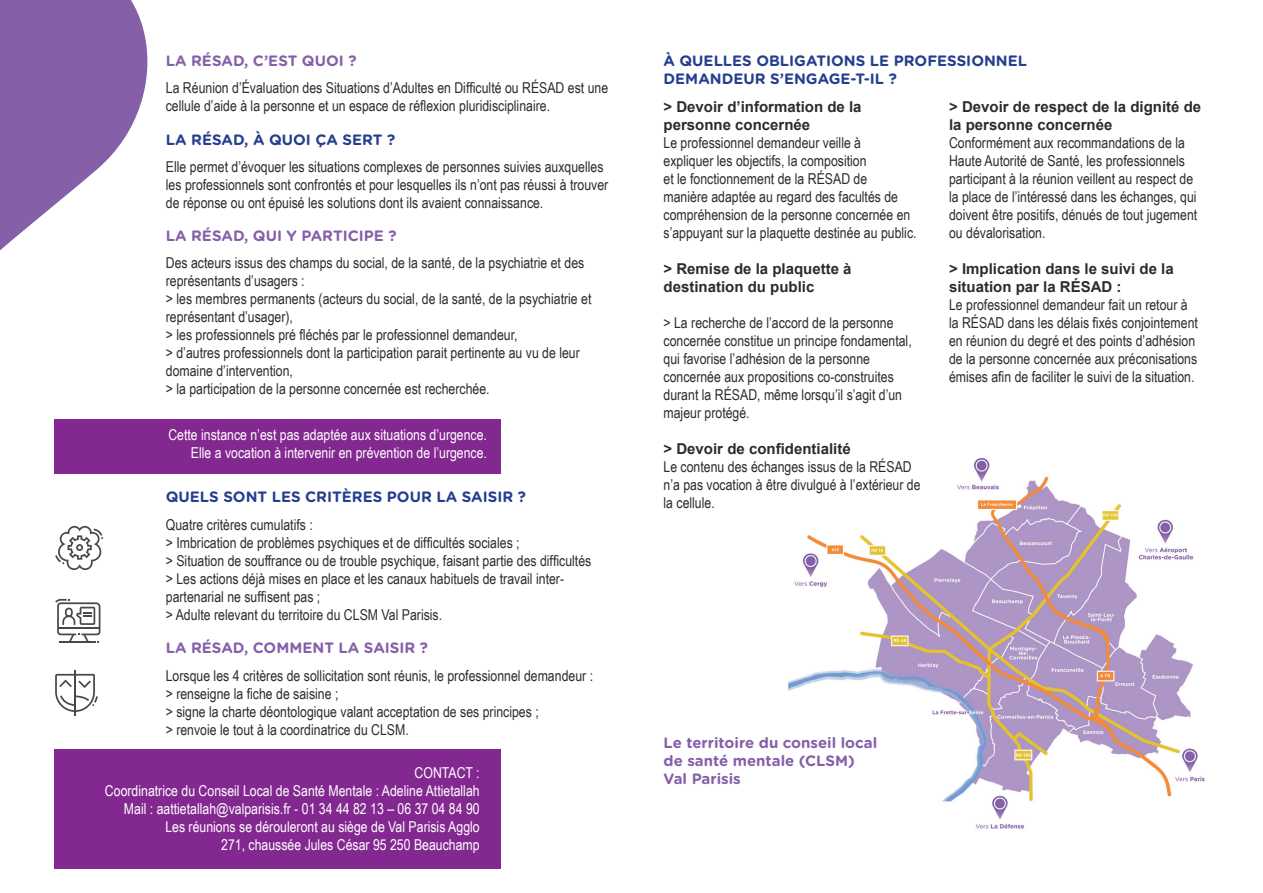
<style>
.page{position:relative;width:1263px;height:893px;background:#fff}
.page>*{position:absolute;margin:0;border:0;box-sizing:border-box;transform-origin:0 0}
.t1{font:15px/18px "Arial Narrow";color:#292d2f}
.t2{font:15px/18px "Arial Narrow";color:#fff;text-align:right}
.t3{font:700 15px/18px "Arial";color:#292d2f}
.t4{font:700 15px/18px "Gotham Rounded";color:#8560a9}
.t5{font:700 15px/18px "Gotham Rounded";color:#253f8e}
</style>
<div class="page">
<img style="left:788px;top:457px;width:417px;height:372px">
<svg style="left:0;top:0;width:148px;height:251px;fill:#8560a9"></svg>
<div style="left:54px;top:419px;width:447px;height:54px;background:#832890"></div>
<div style="left:54px;top:749px;width:447px;height:119px;background:#832890"></div>
<svg style="left:55px;top:526px;width:48px;height:44px"></svg>
<svg style="left:55px;top:599px;width:45px;height:44px"></svg>
<hr style="left:74px;top:670px;width:2px;height:45px;background:#46494b">
<svg style="left:55px;top:674px;width:43px;height:38px"></svg>
<p class="t4" style="left:166px;top:51px;width:192px">LA RÉSAD, C’EST QUOI ?</p>
<p class="t1" style="left:166px;top:78px;width:444px">La Réunion d’Évaluation des Situations d’Adultes en Difficulté ou RÉSAD est une cellule d’aide à la personne et un espace de réflexion pluridisciplinaire.</p>
<p class="t5" style="left:166px;top:130px;width:231px">LA RÉSAD, À QUOI ÇA SERT ?</p>
<p class="t1" style="left:166px;top:157px;width:444px">Elle permet d’évoquer les situations complexes de personnes suivies auxquelles les professionnels sont confrontés et pour lesquelles ils n’ont pas réussi à trouver de réponse ou ont épuisé les solutions dont ils avaient connaissance.</p>
<p class="t4" style="left:166px;top:226px;width:232px">LA RÉSAD, QUI Y PARTICIPE ?</p>
<p class="t1" style="left:166px;top:253px;width:427px">Des acteurs issus des champs du social, de la santé, de la psychiatrie et des représentants d’usagers :<br>&gt; les membres permanents (acteurs du social, de la santé, de la psychiatrie et représentant d’usager),<br>&gt; les professionnels pré fléchés par le professionnel demandeur,<br>&gt; d’autres professionnels dont la participation parait pertinente au vu de leur domaine d’intervention,<br>&gt; la participation de la personne concernée est recherchée.</p>
<p class="t2" style="left:168px;top:425px;width:320px">Cette instance n’est pas adaptée aux situations d’urgence.<br>Elle a vocation à intervenir en prévention de l’urgence.</p>
<p class="t5" style="left:166px;top:487px;width:362px">QUELS SONT LES CRITÈRES POUR LA SAISIR ?</p>
<p class="t1" style="left:166px;top:515px;width:427px">Quatre critères cumulatifs :<br>&gt; Imbrication de problèmes psychiques et de difficultés sociales ;<br>&gt; Situation de souffrance ou de trouble psychique, faisant partie des difficultés &gt; Les actions déjà mises en place et les canaux habituels de travail inter&shy;partenarial ne suffisent pas ;<br>&gt; Adulte relevant du territoire du CLSM Val Parisis.</p>
<p class="t4" style="left:166px;top:638px;width:264px">LA RÉSAD, COMMENT LA SAISIR ?</p>
<p class="t1" style="left:166px;top:666px;width:429px">Lorsque les 4 critères de sollicitation sont réunis, le professionnel demandeur : &gt; renseigne la fiche de saisine ;<br>&gt; signe la charte déontologique valant acceptation de ses principes ;<br>&gt; renvoie le tout à la coordinatrice du CLSM.</p>
<p class="t2" style="left:105px;top:763px;width:376px">CONTACT :<br>Coordinatrice du Conseil Local de Santé Mentale : Adeline Attietallah Mail : aattietallah@valparisis.fr - 01 34 44 82 13 – 06 37 04 84 90<br>Les réunions se dérouleront au siège de Val Parisis Agglo<br>271, chaussée Jules César 95 250 Beauchamp</p>
<p class="t5" style="left:663px;top:51px;width:365px">À QUELLES OBLIGATIONS LE PROFESSIONNEL<br>DEMANDEUR S’ENGAGE-T-IL ?</p>
<p class="t3" style="left:663px;top:98px;width:199px">&gt; Devoir d’information de la personne concernée</p>
<p class="t1" style="left:663px;top:133px;width:255px">Le professionnel demandeur veille à<br>expliquer les objectifs, la composition<br>et le fonctionnement de la RÉSAD de<br>manière adaptée au regard des facultés de compréhension de la personne concernée en s’appuyant sur la plaquette destinée au public.</p>
<p class="t3" style="left:663px;top:260px;width:189px">&gt; Remise de la plaquette à destination du public</p>
<p class="t1" style="left:663px;top:313px;width:250px">&gt; La recherche de l’accord de la personne concernée constitue un principe fondamental, qui favorise l’adhésion de la personne concernée aux propositions co-construites durant la RÉSAD, même lorsqu’il s’agit d’un majeur protégé.</p>
<p class="t3" style="left:663px;top:440px;width:189px">&gt; Devoir de confidentialité</p>
<p class="t1" style="left:663px;top:457px;width:259px">Le contenu des échanges issus de la RÉSAD n’a pas vocation à être divulgué à l’extérieur de la cellule.</p>
<p class="t3" style="left:949px;top:98px;width:254px">&gt; Devoir de respect de la dignité de la personne concernée</p>
<p class="t1" style="left:949px;top:133px;width:250px">Conformément aux recommandations de la Haute Autorité de Santé, les professionnels participant à la réunion veillent au respect de la place de l’intéressé dans les échanges, qui doivent être positifs, dénués de tout jugement ou dévalorisation.</p>
<p class="t3" style="left:949px;top:260px;width:226px">&gt; Implication dans le suivi de la situation par la RÉSAD :</p>
<p class="t1" style="left:949px;top:295px;width:250px">Le professionnel demandeur fait un retour à la RÉSAD dans les délais fixés conjointement en réunion du degré et des points d’adhésion de la personne concernée aux préconisations émises afin de faciliter le suivi de la situation.</p>
<p class="t4" style="left:663px;top:733px;width:215px">Le territoire du conseil local de santé mentale (CLSM)<br>Val Parisis</p>
</div>
